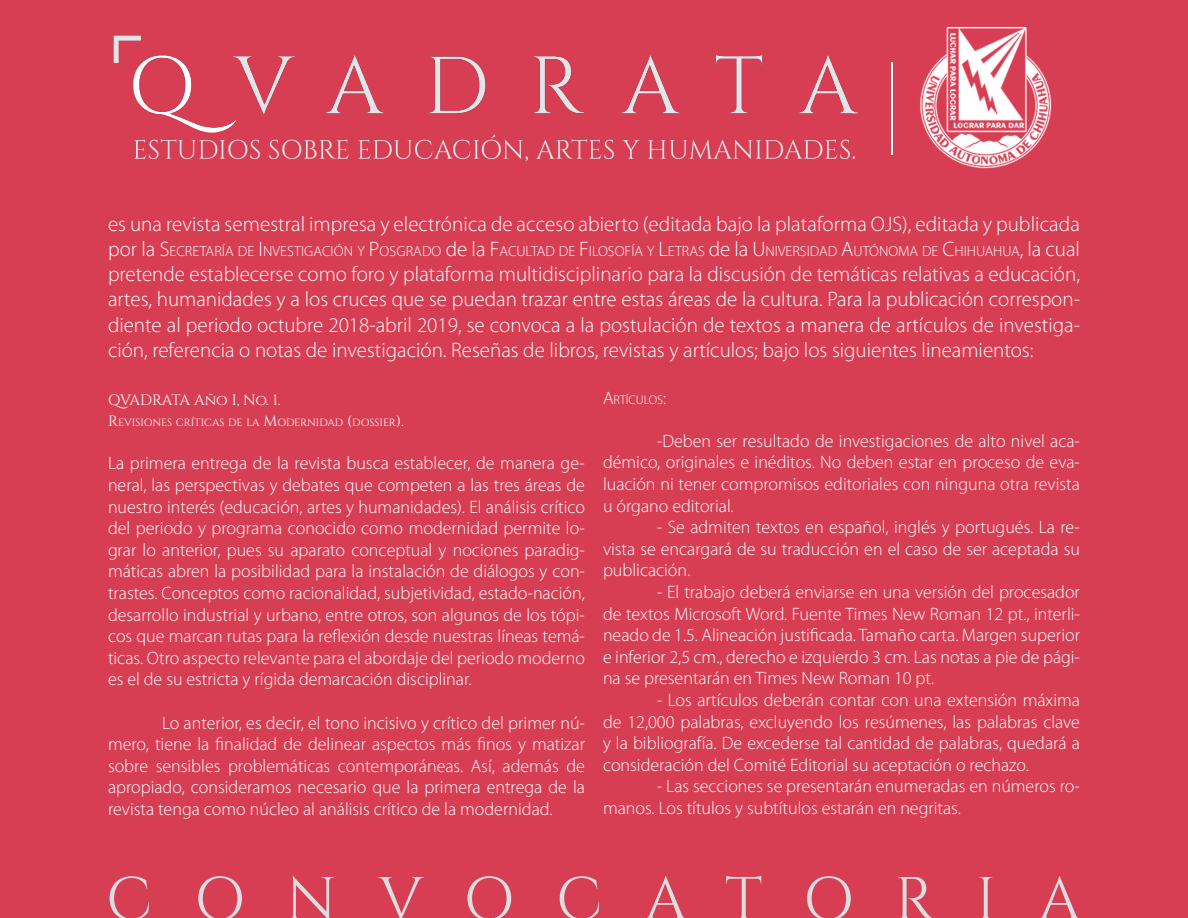
<style>
.page{position:relative;width:1188px;height:918px;background:#d83e53}
.page>*{position:absolute;margin:0;border:0;box-sizing:border-box;transform-origin:0 0}
.t1{font:60.9px "Cinzel";letter-spacing:.675em;color:#dcdddf}
.t2{font:300 21px/25.2px "Myriad Pro";letter-spacing:.005em;color:#fff;text-align:justify}
.t3{font:300 18px/21.6px "Myriad Pro";color:#fff;text-align:justify}
.t4{font:15px "Cinzel";letter-spacing:-.03em;color:#fff}
.t5{font:300 14.7px "Myriad Pro";color:#fff}
.t6{font:300 12.6px "Myriad Pro";color:#fff}
.t7{font:10.5px "Cinzel";color:#fff}
.s1{font-size:21px}
.s2{font-size:15px}
.s3{font-size:18px}
</style>
<div class="page">
<img style="left:897px;top:0;width:291px;height:202px">
<div style="left:87px;top:0;width:810px;height:349px;background:#d83e53"></div>
<hr style="left:891px;top:62px;width:2px;height:93px;background:#fff">
<p class="t2" style="left:108px;top:211px;width:973px">es una revista semestral impresa y electrónica de acceso abierto (editada bajo la plataforma OJS), editada y publicada</p>
<p class="t5" style="left:108px;top:242px;width:973px"><span class="s1">por la</span> <span class="s1">S</span>ECRETARÍA DE <span class="s1">I</span>NVESTIGACIÓN Y <span class="s1">P</span>OSGRADO <span class="s1">de la</span> <span class="s1">F</span>ACULTAD DE <span class="s1">F</span>I LOSOFÍA Y <span class="s1">L</span>ETRAS <span class="s1">de la</span> <span class="s1">U</span> NIVERSI DAD <span class="s1">A</span>UTÓNOMA DE <span class="s1">C</span>HI HUAHUA<span class="s1">, la cual</span></p>
<p class="t2" style="left:108px;top:261px;width:974px">pretende establecerse como foro y plataforma multidisciplinario para la discusión de temáticas relativas a educación, artes, humanidades y a los cruces que se puedan trazar entre estas áreas de la cultura. Para la publicación correspon&shy;diente al periodo octubre 2018-abril 2019, se convoca a la postulación de textos a manera de artículos de investiga&shy;ción, referencia o notas de investigación. Reseñas de libros, revistas y artículos; bajo los siguientes lineamientos:</p>
<p class="t4" style="left:108px;top:391px;width:174px">QVADRATA Año I, No. 1.</p>
<p class="t7" style="left:108px;top:417px;width:297px"><span class="s2">R</span>EVISIONES CRÍTICAS DE LA <span class="s2">M</span>ODERNIDAD <span class="s2">(</span>DOSSIER<span class="s2">).</span></p>
<p class="t3" style="left:108px;top:452px;width:479px">La primera entrega de la revista busca establecer, de manera ge&shy;neral, las perspectivas y debates que competen a las tres áreas de nuestro interés (educación, artes y humanidades). El análisis crítico del periodo y programa conocido como modernidad permite lo&shy;grar lo anterior, pues su aparato conceptual y nociones paradig&shy;máticas abren la posibilidad para la instalación de diálogos y con&shy;trastes. Conceptos como racionalidad, subjetividad, estado-nación, desarrollo industrial y urbano, entre otros, son algunos de los tópi&shy;cos que marcan rutas para la reflexión desde nuestras líneas temá&shy;ticas. Otro aspecto relevante para el abordaje del periodo moderno es el de su estricta y rígida demarcación disciplinar.</p>
<p class="t3" style="left:108px;top:712px;width:479px;text-indent:54px">Lo anterior, es decir, el tono incisivo y crítico del primer nú&shy;mero, tiene la finalidad de delinear aspectos más finos y matizar sobre sensibles problemáticas contemporáneas. Así, además de apropiado, consideramos necesario que la primera entrega de la revista tenga como núcleo al análisis crítico de la modernidad.</p>
<p class="t6" style="left:603px;top:392px;width:65px"><span class="s3">A</span>RTÍCULOS<span class="s3">:</span></p>
<p class="t3" style="left:603px;top:430px;width:479px;text-indent:54px">-Deben ser resultado de investigaciones de alto nivel aca&shy;démico, originales e inéditos. No deben estar en proceso de eva&shy;luación ni tener compromisos editoriales con ninguna otra revista u órgano editorial.</p>
<p class="t3" style="left:603px;top:516px;width:479px;text-indent:54px">- Se admiten textos en español, inglés y portugués. La re&shy;vista se encargará de su traducción en el caso de ser aceptada su publicación.</p>
<p class="t3" style="left:603px;top:581px;width:479px;text-indent:54px">- El trabajo deberá enviarse en una versión del procesador de textos Microsoft Word. Fuente Times New Roman 12 pt., interli&shy;neado de 1.5. Alineación justificada. Tamaño carta. Margen superior e inferior 2,5 cm., derecho e izquierdo 3 cm. Las notas a pie de pági&shy;na se presentarán en Times New Roman 10 pt.</p>
<p class="t3" style="left:603px;top:689px;width:479px;text-indent:54px">- Los artículos deberán contar con una extensión máxima de 12,000 palabras, excluyendo los resúmenes, las palabras clave y la bibliografía. De excederse tal cantidad de palabras, quedará a consideración del Comité Editorial su aceptación o rechazo.</p>
<p class="t3" style="left:603px;top:776px;width:479px;text-indent:54px">- Las secciones se presentarán enumeradas en números ro&shy;manos. Los títulos y subtítulos estarán en negritas.</p>
<p class="t1" style="left:106px;top:864px;width:977px">CONVOCATORIA</p>
</div>
